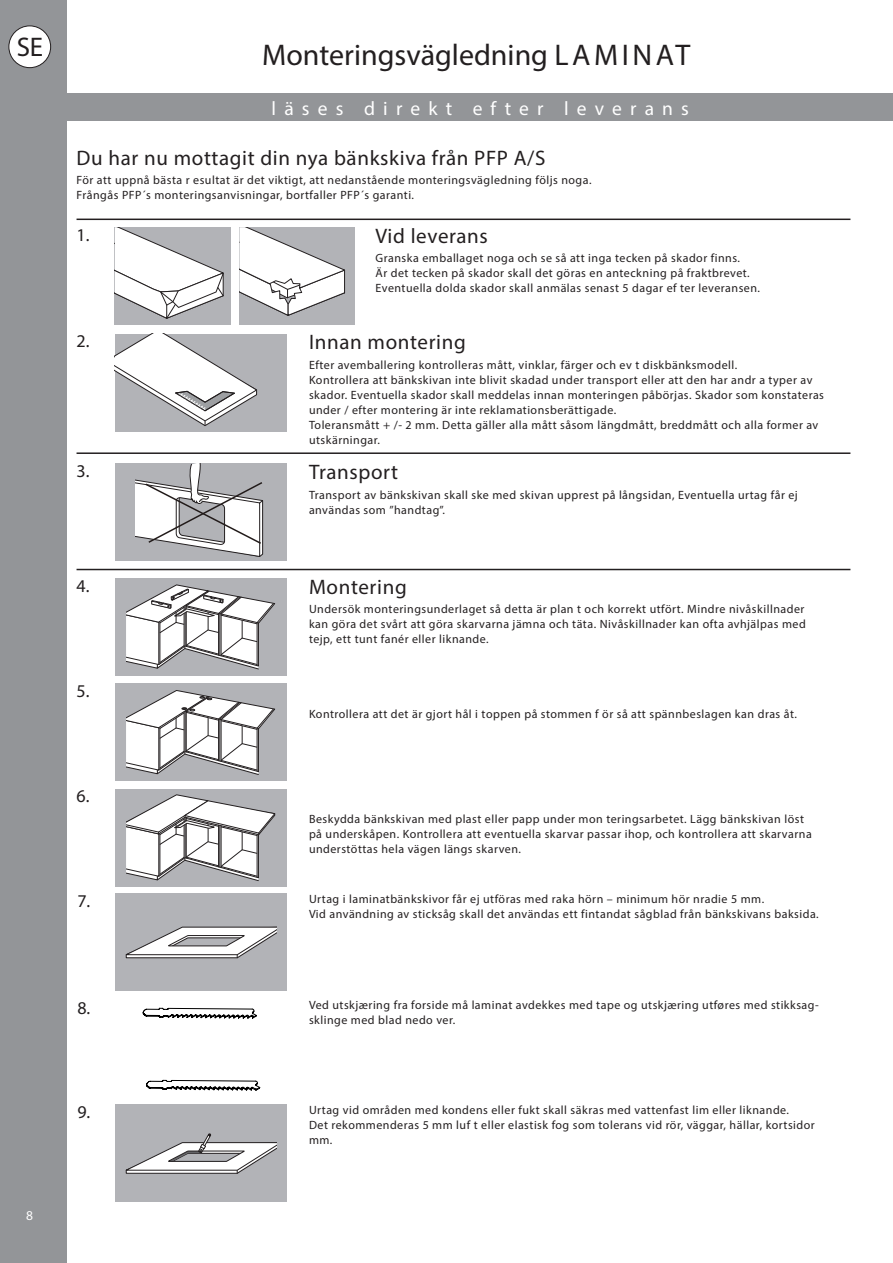
<style>
.page{position:relative;width:893px;height:1263px;background:#fff}
.page>*{position:absolute;margin:0;border:0;box-sizing:border-box;transform-origin:0 0}
.Normal{font:30px "Myriad Pro";color:#231f20}
.Normal-2{font:27px "Myriad Pro";color:#231f20}
.t1{font:21px "Myriad Pro";letter-spacing:.03em;color:#231f20}
.Normal-3{font:19.5px "Myriad Pro";letter-spacing:.42em;color:#fff}
.Normal-4{font:18px "Myriad Pro";color:#231f20}
.t2{font:13.5px "Myriad Pro";color:#fff}
.Brød{font:12px/15px "Myriad Pro";letter-spacing:.04em;color:#231f20}
</style>
<div class="page">
<div style="left:0;top:0;width:66px;height:1263px;background:#939598"></div>
<div style="left:9px;top:26px;width:42px;height:42px;background:#fff;border-radius:50%"></div>
<div style="left:9px;top:26px;width:42px;height:42px;border:1px solid #231f20;border-radius:50%"></div>
<div style="left:55px;top:94px;width:838px;height:27px;background:#939598"></div>
<hr style="left:77px;top:219px;width:773px;height:1px;background:#231f20">
<div style="left:115px;top:227px;width:116px;height:98px;background:#b2b3b7"></div>
<svg style="left:115px;top:227px;width:109px;height:92px"></svg>
<hr style="left:77px;top:452px;width:773px;height:2px;background:#231f20">
<div style="left:115px;top:334px;width:171px;height:97px;background:#b2b3b7"></div>
<svg style="left:115px;top:334px;width:142px;height:92px"></svg>
<div style="left:115px;top:463px;width:171px;height:98px;background:#b2b3b7"></div>
<div style="left:115px;top:578px;width:171px;height:98px;background:#b2b3b7"></div>
<svg style="left:126px;top:584px;width:149px;height:86px"></svg>
<div style="left:115px;top:684px;width:171px;height:97px;background:#b2b3b7"></div>
<svg style="left:126px;top:690px;width:149px;height:85px"></svg>
<div style="left:115px;top:789px;width:171px;height:98px;background:#b2b3b7"></div>
<svg style="left:126px;top:794px;width:149px;height:87px"></svg>
<hr style="left:77px;top:569px;width:773px;height:1px;background:#231f20">
<div style="left:240px;top:227px;width:115px;height:98px;background:#b2b3b7"></div>
<svg style="left:240px;top:227px;width:106px;height:89px"></svg>
<svg style="left:135px;top:463px;width:129px;height:94px"></svg>
<div style="left:116px;top:893px;width:171px;height:98px;background:#b2b3b7"></div>
<svg style="left:126px;top:927px;width:151px;height:31px"></svg>
<svg style="left:143px;top:1008px;width:117px;height:82px"></svg>
<div style="left:116px;top:1104px;width:171px;height:98px;background:#b2b3b7"></div>
<svg style="left:126px;top:1133px;width:151px;height:40px"></svg>
<p class="Normal-2" style="left:17px;top:31px;width:28px">SE</p>
<p class="t2" style="left:26px;top:1207px;width:8px">8</p>
<p class="Normal" style="left:262px;top:36px;width:430px">Monteringsvägledning LAMINAT</p>
<p class="Normal-3" style="left:272px;top:96px;width:419px">läses direkt efter leverans</p>
<p class="t1" style="left:77px;top:145px;width:470px">Du har nu mottagit din nya bänkskiva från PFP A/S</p>
<p class="Brød" style="left:77px;top:172px;width:516px">För att uppnå bästa r esultat är det viktigt, att nedanstående monteringsvägledning följs noga.</p>
<p class="Brød" style="left:77px;top:187px;width:339px">Frångås PFP´s monteringsanvisningar, bortfaller PFP´s garanti.</p>
<p class="Normal-4" style="left:77px;top:224px;width:14px">1.</p>
<p class="t1" style="left:376px;top:223px;width:114px">Vid leverans</p>
<p class="Brød" style="left:376px;top:251px;width:366px">Granska emballaget noga och se så att inga tecken på skador finns.</p>
<p class="Brød" style="left:376px;top:266px;width:376px">Är det tecken på skador skall det göras en anteckning på fraktbrevet.</p>
<p class="Brød" style="left:376px;top:281px;width:386px">Eventuella dolda skador skall anmälas senast 5 dagar ef ter leveransen.</p>
<p class="Normal-4" style="left:77px;top:330px;width:14px">2.</p>
<p class="t1" style="left:309px;top:329px;width:158px">Innan montering</p>
<p class="Brød" style="left:309px;top:357px;width:430px">Efter avemballering kontrolleras mått, vinklar, färger och ev t diskbänksmodell.</p>
<p class="Brød" style="left:309px;top:372px;width:505px">Kontrollera att bänkskivan inte blivit skadad under transport eller att den har andr a typer av</p>
<p class="Brød" style="left:309px;top:387px;width:517px">skador. Eventuella skador skall meddelas innan monteringen påbörjas. Skador som konstateras</p>
<p class="Brød" style="left:309px;top:402px;width:309px">under / efter montering är inte reklamationsberättigade.</p>
<p class="Brød" style="left:309px;top:417px;width:511px">Toleransmått + /- 2 mm. Detta gäller alla mått såsom längdmått, breddmått och alla former av</p>
<p class="Brød" style="left:309px;top:432px;width:73px">utskärningar.</p>
<p class="Normal-4" style="left:77px;top:460px;width:14px">3.</p>
<p class="t1" style="left:309px;top:459px;width:91px">Transport</p>
<p class="Brød" style="left:309px;top:487px;width:490px">Transport av bänkskivan skall ske med skivan upprest på långsidan, Eventuella urtag får ej</p>
<p class="Brød" style="left:309px;top:502px;width:137px">användas som ”handtag”.</p>
<p class="Normal-4" style="left:77px;top:575px;width:14px">4.</p>
<p class="t1" style="left:309px;top:574px;width:99px">Montering</p>
<p class="Brød" style="left:309px;top:602px;width:497px">Undersök monteringsunderlaget så detta är plan t och korrekt utfört. Mindre nivåskillnader</p>
<p class="Brød" style="left:309px;top:617px;width:498px">kan göra det svårt att göra skarvarna jämna och täta. Nivåskillnader kan ofta avhjälpas med</p>
<p class="Brød" style="left:309px;top:632px;width:181px">tejp, ett tunt fanér eller liknande.</p>
<p class="Normal-4" style="left:77px;top:680px;width:14px">5.</p>
<p class="Brød" style="left:309px;top:707px;width:489px">Kontrollera att det är gjort hål i toppen på stommen f ör så att spännbeslagen kan dras åt.</p>
<p class="Normal-4" style="left:77px;top:785px;width:14px">6.</p>
<p class="Brød" style="left:309px;top:812px;width:496px">Beskydda bänkskivan med plast eller papp under mon teringsarbetet. Lägg bänkskivan löst</p>
<p class="Brød" style="left:309px;top:827px;width:504px">på underskåpen. Kontrollera att eventuella skarvar passar ihop, och kontrollera att skarvarna</p>
<p class="Brød" style="left:309px;top:842px;width:213px">understöttas hela vägen längs skarven.</p>
<p class="Normal-4" style="left:77px;top:890px;width:14px">7.</p>
<p class="Brød" style="left:309px;top:891px;width:457px">Urtag i laminatbänkskivor får ej utföras med raka hörn – minimum hör nradie 5 mm.</p>
<p class="Brød" style="left:309px;top:906px;width:511px">Vid användning av sticksåg skall det användas ett fintandat sågblad från bänkskivans baksida.</p>
<p class="Normal-4" style="left:77px;top:997px;width:14px">8.</p>
<p class="Brød" style="left:309px;top:997px;width:511px">Ved utskjæring fra forside må laminat avdekkes med tape og utskjæring utføres med stikksag&shy;sklinge med blad nedo ver.</p>
<p class="Normal-4" style="left:77px;top:1101px;width:14px">9.</p>
<p class="Brød" style="left:309px;top:1102px;width:482px">Urtag vid områden med kondens eller fukt skall säkras med vattenfast lim eller liknande.</p>
<p class="Brød" style="left:309px;top:1117px;width:507px">Det rekommenderas 5 mm luf t eller elastisk fog som tolerans vid rör, väggar, hällar, kortsidor</p>
<p class="Brød" style="left:309px;top:1132px;width:25px">mm.</p>
</div>
